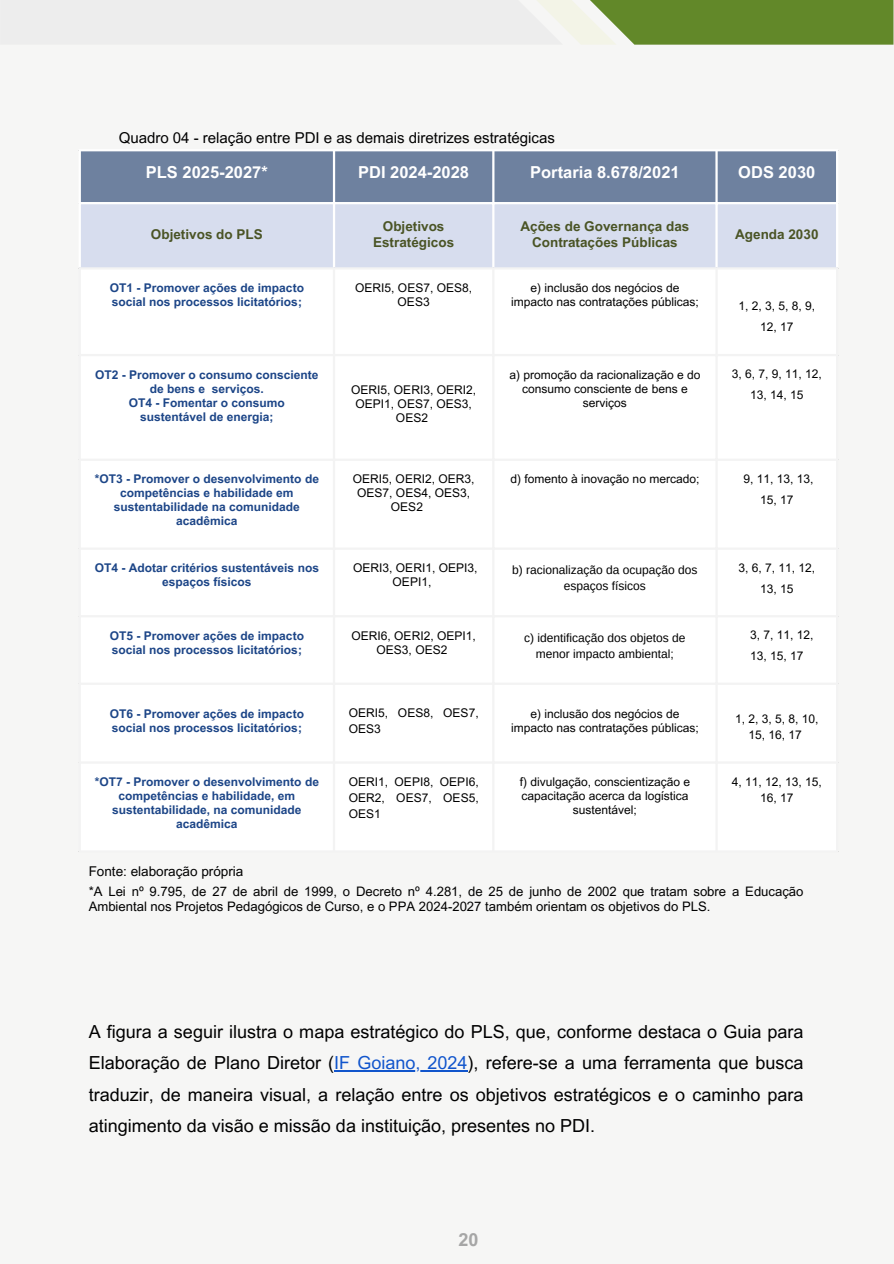
<style>
.page{position:relative;width:894px;height:1264px;background:#fff}
.page>*{position:absolute;margin:0;border:0;box-sizing:border-box;transform-origin:0 0}
.t1{font:18px/31.5px "Arial MT Pro";color:#000}
.t2{font:700 18px "Arial MT Pro";color:#a6a6a6}
.t3{font:700 16.5px "Arial MT Pro";color:#fff}
.t4{font:15px "Arial MT Pro";color:#000}
.t5{font:700 13.5px/16px "Arial MT Pro";color:#4a5425;text-align:center}
.t6{font:13.5px "Arial MT Pro";color:#000}
.t7{font:13.05px/15.3px "Arial MT Pro";color:#000}
.t8{font:12px/14px "Arial MT Pro";color:#000;text-align:center}
.t9{font:700 12px/14px "Arial MT Pro";color:#1c4587;text-align:center}
.t10{font:12px/16px "Arimo";color:#000;text-align:center}
.s1{color:#15c}
</style>
<div class="page">
<div style="left:0;top:0;width:893px;height:1263px;background:#f6f6f5"></div>
<div style="left:81px;top:151px;width:754px;height:51px;background:#6e819f"></div>
<div style="left:81px;top:204px;width:754px;height:63px;background:#d7ddee"></div>
<hr style="left:79px;top:151px;width:2px;height:116px;background:#fff">
<hr style="left:333px;top:151px;width:2px;height:116px;background:#fff">
<hr style="left:492px;top:151px;width:2px;height:116px;background:#fff">
<hr style="left:715px;top:151px;width:2px;height:116px;background:#fff">
<hr style="left:835px;top:151px;width:3px;height:116px;background:#fff">
<hr style="left:79px;top:149px;width:759px;height:2px;background:#fff">
<hr style="left:79px;top:202px;width:759px;height:2px;background:#fff">
<hr style="left:334px;top:1070px;width:133px;height:1px;background:#15c">
<svg style="left:537px;top:0;width:356px;height:45px"></svg>
<p class="t4" style="left:119px;top:133px;width:437px">Quadro 04 - relação entre PDI e as demais diretrizes estratégicas</p>
<h2 class="t3" style="left:146px;top:166px;width:123px">PLS 2025-2027*</h2>
<p class="t3" style="left:358px;top:166px;width:112px">PDI 2024-2028</p>
<p class="t3" style="left:530px;top:166px;width:151px">Portaria 8.678/2021</p>
<p class="t3" style="left:738px;top:166px;width:78px">ODS 2030</p>
<p class="t5" style="left:151px;top:228px;width:113px">Objetivos do PLS</p>
<p class="t5" style="left:373px;top:220px;width:83px">Objetivos<br>Estratégicos</p>
<p class="t5" style="left:520px;top:220px;width:170px">Ações de Governança das<br>Contratações Públicas</p>
<p class="t5" style="left:735px;top:228px;width:85px">Agenda 2030</p>
<p class="t9" style="left:110px;top:282px;width:196px;text-align:left">OT1 - Promover ações de impacto social nos processos licitatórios;</p>
<p class="t8" style="left:355px;top:282px;width:118px">OERI5, OES7, OES8,<br>OES3</p>
<p class="t8" style="left:511px;top:282px;width:189px">e) inclusão dos negócios de impacto nas contratações públicas;</p>
<p class="t8" style="left:738px;top:297px;width:78px;line-height:21px">1, 2, 3, 5, 8, 9,<br>12, 17</p>
<p class="t9" style="left:95px;top:369px;width:225px">OT2 - Promover o consumo consciente de bens e serviços.</p>
<p class="t9" style="left:129px;top:397px;width:158px">OT4 - Fomentar o consumo sustentável de energia;</p>
<p class="t8" style="left:351px;top:384px;width:126px">OERI5, OERI3, OERI2,<br>OEPI1, OES7, OES3,<br>OES2</p>
<p class="t9" style="left:95px;top:473px;width:226px">*OT3 - Promover o desenvolvimento de competências e habilidade em sustentabilidade na comunidade acadêmica</p>
<p class="t8" style="left:353px;top:473px;width:123px">OERI5, OERI2, OER3,</p>
<p class="t8" style="left:357px;top:487px;width:114px">OES7, OES4, OES3,</p>
<p class="t8" style="left:391px;top:501px;width:34px">OES2</p>
<p class="t8" style="left:509px;top:369px;width:192px">a) promoção da racionalização e do consumo consciente de bens e serviços</p>
<p class="t8" style="left:731px;top:365px;width:92px;line-height:21px">3, 6, 7, 9, 11, 12,<br>13, 14, 15</p>
<p class="t8" style="left:510px;top:473px;width:190px">d) fomento à inovação no mercado;</p>
<p class="t8" style="left:743px;top:469px;width:72px;line-height:21px">9, 11, 13, 13,<br>15, 17</p>
<p class="t9" style="left:95px;top:562px;width:226px">OT4 - Adotar critérios sustentáveis nos espaços físicos</p>
<p class="t8" style="left:353px;top:562px;width:126px">OERI3, OERI1, OEPI3,<br>OEPI1,</p>
<p class="t10" style="left:512px;top:562px;width:187px">b) racionalização da ocupação dos espaços físicos</p>
<p class="t8" style="left:738px;top:558px;width:78px;line-height:21px">3, 6, 7, 11, 12,<br>13, 15</p>
<p class="t9" style="left:110px;top:630px;width:196px;text-align:left">OT5 - Promover ações de impacto social nos processos licitatórios;</p>
<p class="t8" style="left:351px;top:630px;width:126px">OERI6, OERI2, OEPI1,<br>OES3, OES2</p>
<p class="t10" style="left:524px;top:629px;width:163px">c) identificação dos objetos de menor impacto ambiental;</p>
<p class="t8" style="left:749px;top:626px;width:65px;line-height:21px;text-align:left">3, 7, 11, 12,<br>13, 15, 17</p>
<p class="t9" style="left:110px;top:708px;width:196px;text-align:left">OT6 - Promover ações de impacto social nos processos licitatórios;</p>
<p class="t8" style="left:348px;top:706px;width:131px;line-height:16px;text-align:left">OERI5, OES8, OES7,<br>OES3</p>
<p class="t8" style="left:511px;top:708px;width:189px">e) inclusão dos negócios de impacto nas contratações públicas;</p>
<p class="t8" style="left:734px;top:712px;width:85px;line-height:16px">1, 2, 3, 5, 8, 10,<br>15, 16, 17</p>
<p class="t9" style="left:95px;top:776px;width:226px">*OT7 - Promover o desenvolvimento de competências e habilidade, em sustentabilidade, na comunidade acadêmica</p>
<p class="t8" style="left:348px;top:775px;width:131px;line-height:16px;text-align:justify">OERI1, OEPI8, OEPI6, OER2, OES7, OES5, OES1</p>
<p class="t8" style="left:519px;top:776px;width:172px">f) divulgação, conscientização e capacitação acerca da logística sustentável;</p>
<p class="t8" style="left:731px;top:775px;width:92px;line-height:16px">4, 11, 12, 13, 15,<br>16, 17</p>
<p class="t6" style="left:89px;top:866px;width:156px">Fonte: elaboração própria</p>
<h2 class="t7" style="left:89px;top:885px;width:716px">*A Lei nº 9.795, de 27 de abril de 1999, o Decreto nº 4.281, de 25 de junho de 2002 que tratam sobre a Educação<br>Ambiental nos Projetos Pedagógicos de Curso, e o PPA 2024-2027 também orientam os objetivos do PLS.</h2>
<p class="t1" style="left:89px;top:1018px;width:716px">A figura a seguir ilustra o mapa estratégico do PLS, que, conforme destaca o Guia para<br>Elaboração de Plano Diretor (<span class="s1">IF Goiano, 2024</span>), refere-se a uma ferramenta que busca</p>
<h1 class="t1" style="left:89px;top:1081px;width:716px">traduzir, de maneira visual, a relação entre os objetivos estratégicos e o caminho para atingimento da visão e missão da instituição, presentes no PDI.</h1>
<p class="t2" style="left:458px;top:1232px;width:22px">20</p>
</div>
